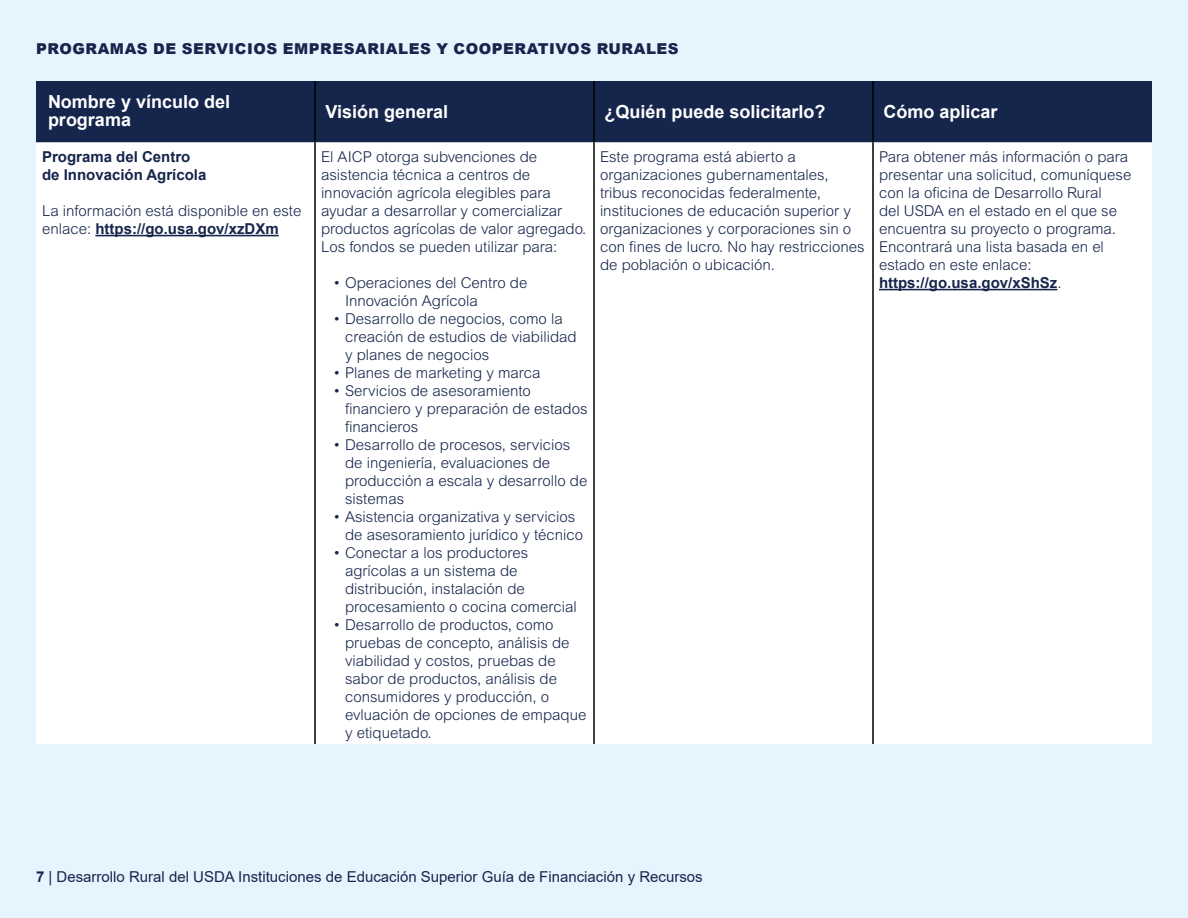
<style>
.page{position:relative;width:1188px;height:918px;background:#e6f5fd}
.page>*{position:absolute;margin:0;border:0;box-sizing:border-box;transform-origin:0 0}
.Table_Header{font:700 18px "Arial";color:#fff}
.Body{font:700 18px/18px "Arial";color:#fff}
.Body-2{font:300 15px/18px "Arial MT Pro";color:#16254c}
.t1{font:15px "Arial";color:#16254c}
.t2{font:900 15px "Arial";letter-spacing:.035em;color:#16254c}
.Body-3{font:700 15px/18px "Arial";color:#16254c}
.s1{font-family:"Arial";font-weight:700}
.s2{font-weight:700}
</style>
<div class="page">
<div style="left:36px;top:81px;width:1116px;height:61px;background:#16254c"></div>
<div style="left:36px;top:142px;width:1116px;height:602px;background:#fff"></div>
<hr style="left:314px;top:81px;width:2px;height:61px;background:#000">
<hr style="left:593px;top:81px;width:2px;height:61px;background:#000">
<hr style="left:872px;top:81px;width:2px;height:61px;background:#000">
<hr style="left:314px;top:142px;width:2px;height:602px;background:#000">
<hr style="left:593px;top:142px;width:2px;height:602px;background:#000">
<hr style="left:872px;top:142px;width:2px;height:602px;background:#000">
<hr style="left:95px;top:235px;width:184px;height:1px;background:#16254c">
<hr style="left:879px;top:289px;width:178px;height:1px;background:#16254c">
<p class="t2" style="left:36px;top:38px;width:644px">PROGRAMAS DE SERVICIOS EMPRESARIALES Y COOPERATIVOS RURALES</p>
<p class="Body" style="left:48px;top:93px;width:184px">Nombre y vínculo del programa</p>
<p class="Table_Header" style="left:326px;top:99px;width:124px">Visión general</p>
<p class="Table_Header" style="left:605px;top:99px;width:223px">¿Quién puede solicitarlo?</p>
<p class="Table_Header" style="left:884px;top:99px;width:116px">Cómo aplicar</p>
<p class="Body-3" style="left:42px;top:148px;width:166px">Programa del Centro de Innovación Agrícola</p>
<p class="Body-2" style="left:42px;top:202px;width:261px">La información está disponible en este enlace: <span class="s1">https://go.usa.gov/xzDXm</span></p>
<p class="Body-2" style="left:321px;top:148px;width:267px">El AICP otorga subvenciones de asistencia técnica a centros de innovación agrícola elegibles para ayudar a desarrollar y comercializar productos agrícolas de valor agregado.<br>Los fondos se pueden utilizar para:</p>
<p class="Body-2" style="left:345px;top:274px;width:184px;text-indent:-12px">• Operaciones del Centro de<br>Innovación Agrícola</p>
<p class="Body-2" style="left:345px;top:310px;width:233px;text-indent:-12px">• Desarrollo de negocios, como la creación de estudios de viabilidad y planes de negocios</p>
<p class="Body-2" style="left:333px;top:364px;width:209px">• Planes de marketing y marca</p>
<p class="Body-2" style="left:345px;top:382px;width:244px;text-indent:-12px">• Servicios de asesoramiento financiero y preparación de estados financieros</p>
<p class="Body-2" style="left:345px;top:436px;width:244px;text-indent:-12px">• Desarrollo de procesos, servicios de ingeniería, evaluaciones de producción a escala y desarrollo de sistemas</p>
<p class="Body-2" style="left:345px;top:508px;width:240px;text-indent:-12px">• Asistencia organizativa y servicios de asesoramiento jurídico y técnico</p>
<p class="Body-2" style="left:345px;top:544px;width:233px;text-indent:-12px">• Conectar a los productores agrícolas a un sistema de distribución, instalación de procesamiento o cocina comercial</p>
<p class="Body-2" style="left:345px;top:616px;width:243px;text-indent:-12px">• Desarrollo de productos, como pruebas de concepto, análisis de viabilidad y costos, pruebas de sabor de productos, análisis de consumidores y producción, o evluación de opciones de empaque y etiquetado.</p>
<p class="Body-2" style="left:600px;top:148px;width:266px">Este programa está abierto a organizaciones gubernamentales, tribus reconocidas federalmente, instituciones de educación superior y organizaciones y corporaciones sin o con fines de lucro. No hay restricciones de población o ubicación.</p>
<p class="Body-2" style="left:879px;top:148px;width:254px">Para obtener más información o para presentar una solicitud, comuníquese con la oficina de Desarrollo Rural<br>del USDA en el estado en el que se encuentra su proyecto o programa.<br>Encontrará una lista basada en el estado en este enlace: <span class="s1">https://go.usa.gov/xShSz</span>.</p>
<p class="t1" style="left:36px;top:866px;width:668px"><span class="s2">7</span> | Desarrollo Rural del USDA Instituciones de Educación Superior Guía de Financiación y Recursos</p>
</div>
